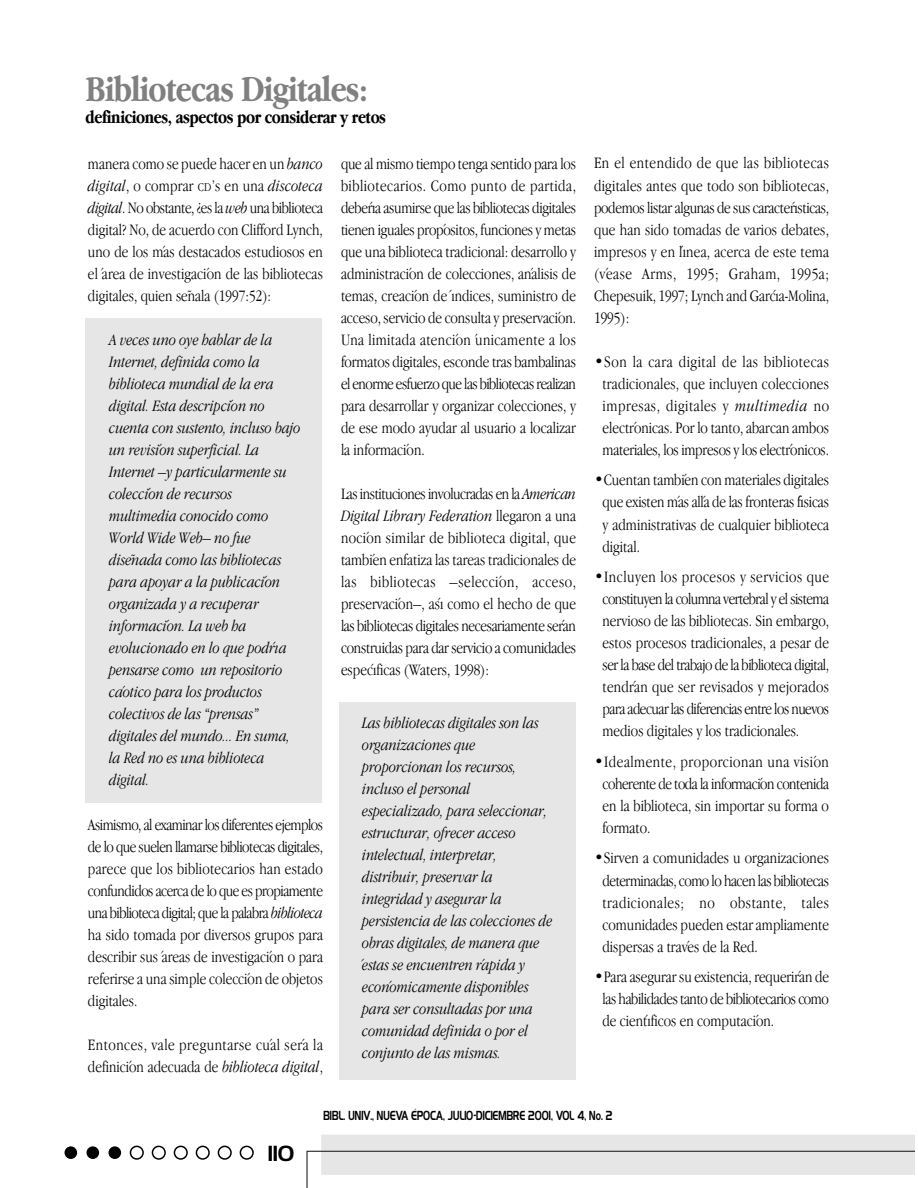
<style>
.page{position:relative;width:918px;height:1188px;background:#fff}
.page>*{position:absolute;margin:0;border:0;box-sizing:border-box;transform-origin:0 0}
.t1{font:700 condensed 37.5px "Garamond";letter-spacing:-.025em;color:#808080}
.t2{font:19.5px "Highland Gothic";color:#000}
.t3{font:700 condensed 18.75px "Garamond";letter-spacing:-.025em;color:#000}
.t4{font:300 condensed 16.5px/22px "Garamond";color:#000;text-align:justify}
.t5{font:italic 700 condensed 16.5px/22px "Garamond";color:#000}
.t6{font:300 condensed 16.5px/22px "Garamond";letter-spacing:.03em;color:#000}
.t7{font:11.7px "Highland Gothic";color:#000;scale:.7 1}
.s1{font-weight:700;font-style:italic}
.s2{font-size:12.3px}
</style>
<div class="page">
<svg style="left:306px;top:1135px;width:609px;height:52px"></svg>
<div style="left:65px;top:1146px;width:12px;height:13px;background:#000;border-radius:50%"></div>
<div style="left:87px;top:1146px;width:12px;height:13px;background:#000;border-radius:50%"></div>
<div style="left:108px;top:1146px;width:13px;height:13px;background:#000;border-radius:50%"></div>
<div style="left:130px;top:1146px;width:14px;height:14px;background:#fff;border:2px solid #000;border-radius:50%"></div>
<div style="left:152px;top:1146px;width:14px;height:14px;background:#fff;border:2px solid #000;border-radius:50%"></div>
<div style="left:174px;top:1146px;width:14px;height:14px;background:#fff;border:2px solid #000;border-radius:50%"></div>
<div style="left:196px;top:1146px;width:14px;height:14px;background:#fff;border:2px solid #000;border-radius:50%"></div>
<div style="left:218px;top:1146px;width:14px;height:14px;background:#fff;border:2px solid #000;border-radius:50%"></div>
<div style="left:240px;top:1146px;width:14px;height:14px;background:#fff;border:2px solid #000;border-radius:50%"></div>
<div style="left:339px;top:702px;width:236px;height:377px;background:#e6e6e6"></div>
<div style="left:85px;top:318px;width:237px;height:485px;background:#e6e6e6"></div>
<h1 class="t1" style="left:86px;top:75px;width:284px">Bibliotecas Digitales:</h1>
<p class="t3" style="left:86px;top:110px;width:302px">definiciones, aspectos por considerar y retos</p>
<p class="t4" style="left:88px;top:154px;width:237px">manera como se puede hacer en un <span class="s1">banco digital</span>, o comprar <span class="s2">CD</span>’s en una <span class="s1">discoteca digital</span>. No obstante, ¿es la <span class="s1">web</span> una biblioteca digital? No, de acuerdo con Clifford Lynch, uno de los más destacados estudiosos en el área de investigación de las bibliotecas digitales, quien señala (1997:52):</p>
<p class="t5" style="left:109px;top:330px;width:193px">A veces uno oye hablar de la<br>Internet, definida como la biblioteca mundial de la era digital. Esta descripción no cuenta con sustento, incluso bajo un revisión superficial. La<br>Internet –y particularmente su colección de recursos multimedia conocido como<br>World Wide Web– no fue diseñada como las bibliotecas para apoyar a la publicación organizada y a recuperar información. La web ha evolucionado en lo que podría pensarse como un repositorio caótico para los productos colectivos de las “prensas” digitales del mundo... En suma, la Red no es una biblioteca digital.</p>
<p class="t4" style="left:88px;top:815px;width:237px">Asimismo, al examinar los diferentes ejemplos de lo que suelen llamarse bibliotecas digitales, parece que los bibliotecarios han estado confundidos acerca de lo que es propiamente una biblioteca digital; que la palabra <span class="s1">biblioteca </span>ha sido tomada por diversos grupos para describir sus áreas de investigación o para referirse a una simple colección de objetos digitales.</p>
<p class="t6" style="left:88px;top:1035px;width:237px">Entonces, vale preguntarse cuál será la definición adecuada de <span class="s1">biblioteca digital</span>,</p>
<p class="t4" style="left:341px;top:154px;width:237px">que al mismo tiempo tenga sentido para los bibliotecarios. Como punto de partida, debería asumirse que las bibliotecas digitales tienen iguales propósitos, funciones y metas que una biblioteca tradicional: desarrollo y administración de colecciones, análisis de temas, creación de índices, suministro de acceso, servicio de consulta y preservación.<br>Una limitada atención únicamente a los formatos digitales, esconde tras bambalinas el enorme esfuerzo que las bibliotecas realizan para desarrollar y organizar colecciones, y de ese modo ayudar al usuario a localizar la información.</p>
<p class="t4" style="left:341px;top:484px;width:237px">Las instituciones involucradas en la <span class="s1">American Digital Library Federation</span> llegaron a una noción similar de biblioteca digital, que también enfatiza las tareas tradicionales de las bibliotecas –selección, acceso, preservación–, así como el hecho de que las bibliotecas digitales necesariamente serán construidas para dar servicio a comunidades específicas (Waters, 1998):</p>
<p class="t5" style="left:362px;top:713px;width:192px">Las bibliotecas digitales son las organizaciones que proporcionan los recursos, incluso el personal especializado, para seleccionar, estructurar, ofrecer acceso intelectual, interpretar, distribuir, preservar la integridad y asegurar la persistencia de las colecciones de obras digitales, de manera que éstas se encuentren rápida y económicamente disponibles para ser consultadas por una comunidad definida o por el conjunto de las mismas.</p>
<p class="t4" style="left:594px;top:154px;width:237px">En el entendido de que las bibliotecas digitales antes que todo son bibliotecas, podemos listar algunas de sus características, que han sido tomadas de varios debates, impresos y en línea, acerca de este tema (véase Arms, 1995; Graham, 1995a; Chepesuik, 1997; Lynch and García-Molina, 1995):</p>
<p class="t4" style="left:594px;top:352px;width:237px;text-align:center">•Son la cara digital de las bibliotecas tradicionales, que incluyen colecciones impresas, digitales y <span class="s1">multimedia</span> no electrónicas. Por lo tanto, abarcan ambos materiales, los impresos y los electrónicos.</p>
<p class="t4" style="left:603px;top:471px;width:228px;text-indent:-9px">•Cuentan también con materiales digitales que existen más allá de las fronteras físicas y administrativas de cualquier biblioteca digital.</p>
<p class="t4" style="left:603px;top:567px;width:228px;text-indent:-9px">•Incluyen los procesos y servicios que constituyen la columna vertebral y el sistema nervioso de las bibliotecas. Sin embargo, estos procesos tradicionales, a pesar de ser la base del trabajo de la biblioteca digital, tendrán que ser revisados y mejorados para adecuar las diferencias entre los nuevos medios digitales y los tradicionales.</p>
<p class="t4" style="left:603px;top:752px;width:228px;text-indent:-9px">•Idealmente, proporcionan una visión coherente de toda la información contenida en la biblioteca, sin importar su forma o formato.</p>
<p class="t4" style="left:603px;top:849px;width:228px;text-indent:-9px">•Sirven a comunidades u organizaciones determinadas, como lo hacen las bibliotecas tradicionales; no obstante, tales comunidades pueden estar ampliamente dispersas a través de la Red.</p>
<p class="t4" style="left:603px;top:967px;width:228px;text-indent:-9px">•Para asegurar su existencia, requerirán de las habilidades tanto de bibliotecarios como de científicos en computación.</p>
<p class="t2" style="left:269px;top:1146px;width:28px">110</p>
<p class="t7" style="left:324px;top:1111px;width:415px">BIBL. UNIV., NUEVA ÉPOCA, JULIO-DICIEMBRE 2001, VOL 4, No. 2</p>
</div>
